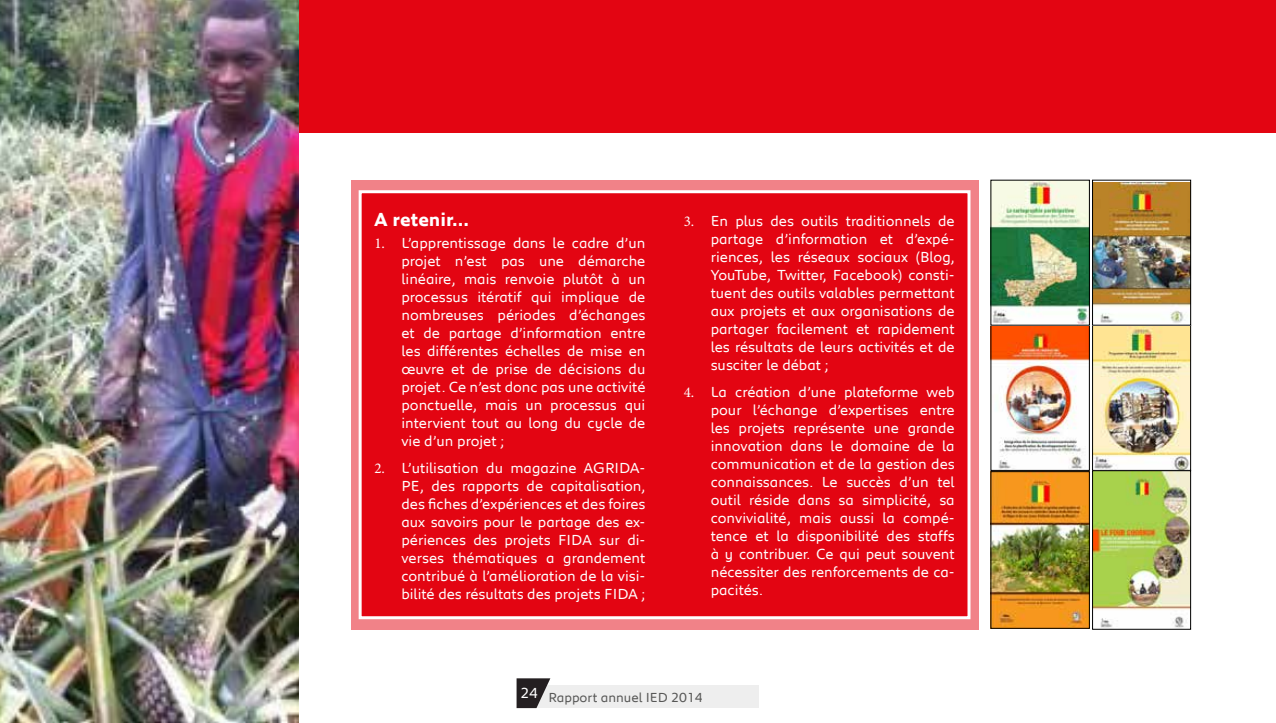
<style>
.page{position:relative;width:1276px;height:723px;background:#fff}
.page>*{position:absolute;margin:0;border:0;box-sizing:border-box;transform-origin:0 0}
.t1{font:700 19.5px "Peugeot";color:#fff}
.t2{font:15px/18px "Peugeot";color:#fff;text-align:justify}
.t3{font:13.5px "Peugeot";color:#575756}
.s1{font-family:"Minion Pro"}
</style>
<div class="page">
<div style="left:532px;top:685px;width:227px;height:23px;background:#eee"></div>
<svg style="left:516px;top:678px;width:34px;height:30px"></svg>
<div style="left:0;top:0;width:1276px;height:133px;background:#e30512"></div>
<img style="left:0;top:0;width:298px;height:723px">
<div style="left:351px;top:180px;width:627px;height:449px;background:#f18288"></div>
<div style="left:360px;top:192px;width:609px;height:426px;background:#e30512"></div>
<div style="left:359px;top:190px;width:611px;height:429px;border:3px solid #fff"></div>
<img style="left:992px;top:473px;width:95px;height:153px">
<img style="left:1094px;top:182px;width:94px;height:445px">
<div style="left:1092px;top:470px;width:98px;height:159px;border:1px solid #000"></div>
<img style="left:992px;top:182px;width:95px;height:286px">
<div style="left:1092px;top:325px;width:98px;height:145px;border:1px solid #000"></div>
<div style="left:1092px;top:180px;width:98px;height:145px;border:1px solid #000"></div>
<h1 class="t1" style="left:374px;top:206px;width:96px">A retenir...</h1>
<p class="t2" style="left:401px;top:233px;width:245px;text-indent:-27px"><span class="s1">1.</span> L’apprentissage dans le cadre d’un projet n’est pas une démarche linéaire, mais renvoie plutôt à un processus itératif qui implique de nombreuses périodes d’échanges et de partage d’information entre les différentes échelles de mise en œuvre et de prise de décisions du projet. Ce n’est donc pas une activité ponctuelle, mais un processus qui intervient tout au long du cycle de vie d’un projet ;</p>
<p class="t2" style="left:401px;top:458px;width:245px;text-indent:-27px"><span class="s1">2.</span> L’utilisation du magazine AGRIDA-PE, des rapports de capitalisation, des fiches d’expériences et des foires aux savoirs pour le partage des ex&shy;périences des projets FIDA sur di&shy;verses thématiques a grandement contribué à l’amélioration de la visi&shy;bilité des résultats des projets FIDA ;</p>
<p class="t2" style="left:711px;top:211px;width:245px;text-indent:-27px"><span class="s1">3.</span> En plus des outils traditionnels de partage d’information et d’expé&shy;riences, les réseaux sociaux (Blog, YouTube, Twitter, Facebook) consti&shy;tuent des outils valables permettant aux projets et aux organisations de partager facilement et rapidement les résultats de leurs activités et de susciter le débat ;</p>
<p class="t2" style="left:711px;top:382px;width:245px;text-indent:-27px"><span class="s1">4.</span> La création d’une plateforme web pour l’échange d’expertises entre les projets représente une grande innovation dans le domaine de la communication et de la gestion des connaissances. Le succès d’un tel outil réside dans sa simplicité, sa convivialité, mais aussi la compé&shy;tence et la disponibilité des staffs à y contribuer. Ce qui peut souvent nécessiter des renforcements de ca&shy;pacités.</p>
<p class="t3" style="left:520px;top:688px;width:183px"><sup>24</sup> Rapport annuel IED 2014</p>
</div>
